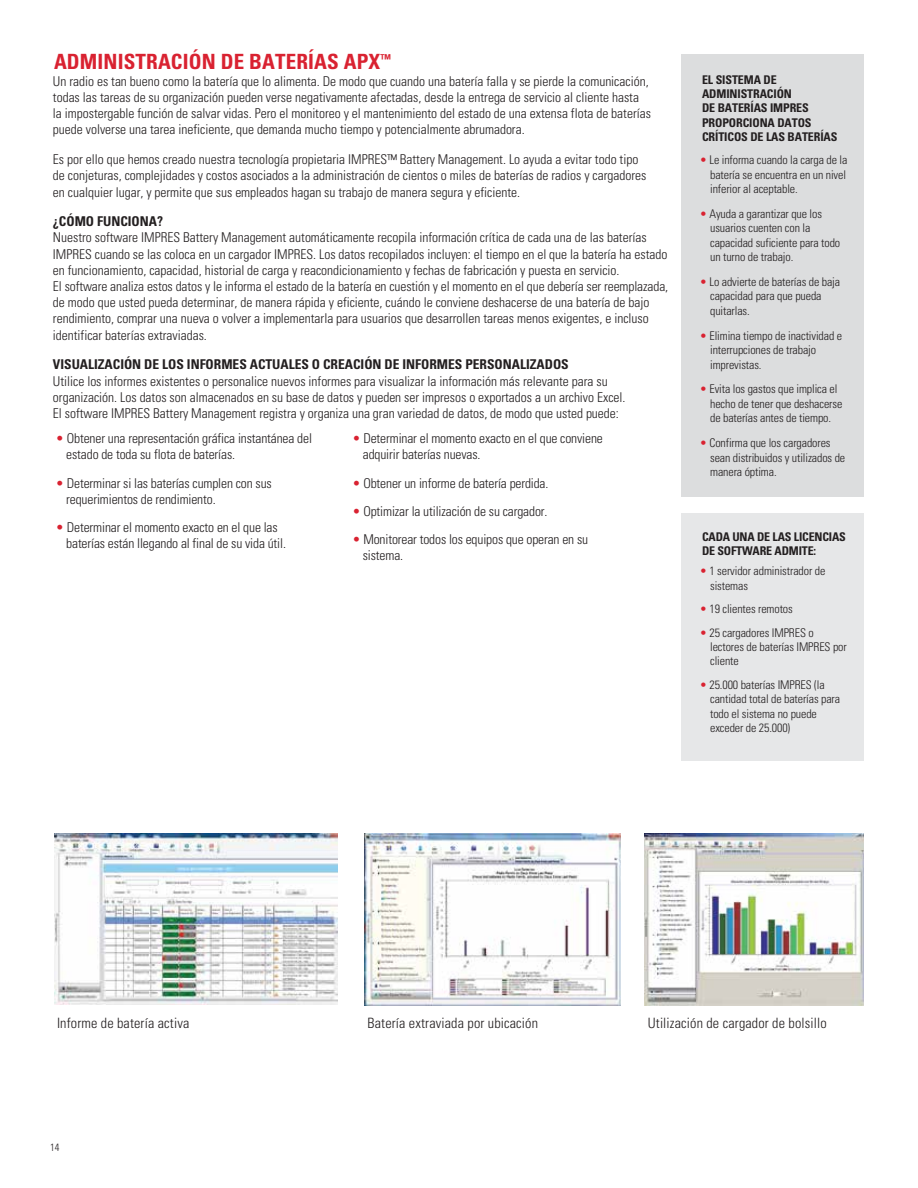
<style>
.page{position:relative;width:918px;height:1188px;background:#fff}
.page>*{position:absolute;margin:0;border:0;box-sizing:border-box;transform-origin:0 0}
.t1{font:700 condensed 21px "Univers";letter-spacing:.005em;color:#d92231}
.t2{font:300 condensed 14.25px "Univers";letter-spacing:.01em;color:#231f20}
.t3{font:300 condensed 13.5px/16.2px "Univers";color:#231f20}
.t4{font:700 condensed 13.5px "Univers";color:#231f20}
.t5{font:300 condensed 12px/14.4px "Univers";letter-spacing:-.01em;color:#231f20}
.t6{font:700 condensed 12px/14.4px "Univers";letter-spacing:-.01em;color:#231f20}
.t7{font:300 condensed 10.5px "Univers";color:#231f20}
.s1{color:#d92231}
</style>
<div class="page">
<div style="left:682px;top:54px;width:182px;height:443px;background:#dcddde"></div>
<div style="left:682px;top:513px;width:182px;height:248px;background:#e6e7e8"></div>
<img style="left:645px;top:834px;width:219px;height:171px">
<img style="left:365px;top:834px;width:256px;height:171px">
<img style="left:54px;top:834px;width:284px;height:171px">
<h1 class="t1" style="left:54px;top:49px;width:338px">ADMINISTRACIÓN DE BATERÍAS APX<sup>™</sup></h1>
<p class="t3" style="left:53px;top:73px;width:599px">Un radio es tan bueno como la batería que lo alimenta. De modo que cuando una batería falla y se pierde la comunicación, todas las tareas de su organización pueden verse negativamente afectadas, desde la entrega de servicio al cliente hasta la impostergable función de salvar vidas. Pero el monitoreo y el mantenimiento del estado de una extensa flota de baterías puede volverse una tarea ineficiente, que demanda mucho tiempo y potencialmente abrumadora.</p>
<p class="t3" style="left:53px;top:151px;width:595px">Es por ello que hemos creado nuestra tecnología propietaria IMPRES™ Battery Management. Lo ayuda a evitar todo tipo de conjeturas, complejidades y costos asociados a la administración de cientos o miles de baterías de radios y cargadores en cualquier lugar, y permite que sus empleados hagan su trabajo de manera segura y eficiente.</p>
<p class="t4" style="left:53px;top:213px;width:112px">¿CÓMO FUNCIONA?</p>
<p class="t3" style="left:53px;top:229px;width:617px">Nuestro software IMPRES Battery Management automáticamente recopila información crítica de cada una de las baterías IMPRES cuando se las coloca en un cargador IMPRES. Los datos recopilados incluyen: el tiempo en el que la batería ha estado en funcionamiento, capacidad, historial de carga y reacondicionamiento y fechas de fabricación y puesta en servicio.<br>El software analiza estos datos y le informa el estado de la batería en cuestión y el momento en el que debería ser reemplazada, de modo que usted pueda determinar, de manera rápida y eficiente, cuándo le conviene deshacerse de una batería de bajo rendimiento, comprar una nueva o volver a implementarla para usuarios que desarrollen tareas menos exigentes, e incluso identificar baterías extraviadas.</p>
<p class="t4" style="left:53px;top:356px;width:517px">VISUALIZACIÓN DE LOS INFORMES ACTUALES O CREACIÓN DE INFORMES PERSONALIZADOS</p>
<p class="t3" style="left:53px;top:372px;width:574px">Utilice los informes existentes o personalice nuevos informes para visualizar la información más relevante para su organización. Los datos son almacenados en su base de datos y pueden ser impresos o exportados a un archivo Excel.<br>El software IMPRES Battery Management registra y organiza una gran variedad de datos, de modo que usted puede:</p>
<p class="t3" style="left:66px;top:430px;width:247px;text-indent:-10px"><span class="s1">•</span> Obtener una representación gráfica instantánea del estado de toda su flota de baterías.</p>
<p class="t3" style="left:66px;top:475px;width:207px;text-indent:-10px"><span class="s1">•</span> Determinar si las baterías cumplen con sus requerimientos de rendimiento.</p>
<p class="t3" style="left:66px;top:519px;width:221px;text-indent:-10px"><span class="s1">•</span> Determinar el momento exacto en el que las baterías están llegando al final de su vida útil.</p>
<p class="t3" style="left:363px;top:430px;width:242px;text-indent:-10px"><span class="s1">•</span> Determinar el momento exacto en el que conviene adquirir baterías nuevas.</p>
<p class="t3" style="left:352px;top:475px;width:198px"><span class="s1">•</span> Obtener un informe de batería perdida.</p>
<p class="t3" style="left:352px;top:503px;width:197px"><span class="s1">•</span> Optimizar la utilización de su cargador.</p>
<p class="t3" style="left:363px;top:531px;width:227px;text-indent:-10px"><span class="s1">•</span> Monitorear todos los equipos que operan en su sistema.</p>
<p class="t6" style="left:702px;top:72px;width:137px">EL SISTEMA DE<br>ADMINISTRACIÓN<br>DE BATERÍAS IMPRES<br>PROPORCIONA DATOS<br>CRÍTICOS DE LAS BATERÍAS</p>
<p class="t5" style="left:710px;top:153px;width:139px;text-align:justify;text-indent:-10px"><span class="s1">•</span> Le informa cuando la carga de la batería se encuentra en un nivel inferior al aceptable.</p>
<p class="t5" style="left:710px;top:206px;width:132px;text-indent:-10px"><span class="s1">•</span> Ayuda a garantizar que los usuarios cuenten con la capacidad suficiente para todo un turno de trabajo.</p>
<p class="t5" style="left:710px;top:275px;width:132px;text-indent:-10px"><span class="s1">•</span> Lo advierte de baterías de baja capacidad para que pueda quitarlas.</p>
<p class="t5" style="left:710px;top:328px;width:134px;text-indent:-10px"><span class="s1">•</span> Elimina tiempo de inactividad e interrupciones de trabajo imprevistas.</p>
<p class="t5" style="left:710px;top:382px;width:134px;text-indent:-10px"><span class="s1">•</span> Evita los gastos que implica el hecho de tener que deshacerse de baterías antes de tiempo.</p>
<p class="t5" style="left:710px;top:436px;width:137px;text-indent:-10px"><span class="s1">•</span> Confirma que los cargadores sean distribuidos y utilizados de manera óptima.</p>
<p class="t6" style="left:702px;top:529px;width:145px">CADA UNA DE LAS LICENCIAS<br>DE SOFTWARE ADMITE:</p>
<p class="t5" style="left:710px;top:564px;width:117px;text-indent:-10px"><span class="s1">•</span> 1 servidor administrador de sistemas</p>
<p class="t5" style="left:700px;top:602px;width:95px"><span class="s1">•</span> 19 clientes remotos</p>
<p class="t5" style="left:710px;top:625px;width:138px;text-indent:-10px"><span class="s1">•</span> 25 cargadores IMPRES o lectores de baterías IMPRES por cliente</p>
<p class="t5" style="left:710px;top:677px;width:132px;text-indent:-10px"><span class="s1">•</span> 25.000 baterías IMPRES (la cantidad total de baterías para todo el sistema no puede exceder de 25.000)</p>
<p class="t2" style="left:57px;top:1015px;width:134px">Informe de batería activa</p>
<p class="t2" style="left:367px;top:1015px;width:172px">Batería extraviada por ubicación</p>
<p class="t2" style="left:648px;top:1015px;width:180px">Utilización de cargador de bolsillo</p>
<p class="t7" style="left:50px;top:1141px;width:11px">14</p>
</div>
